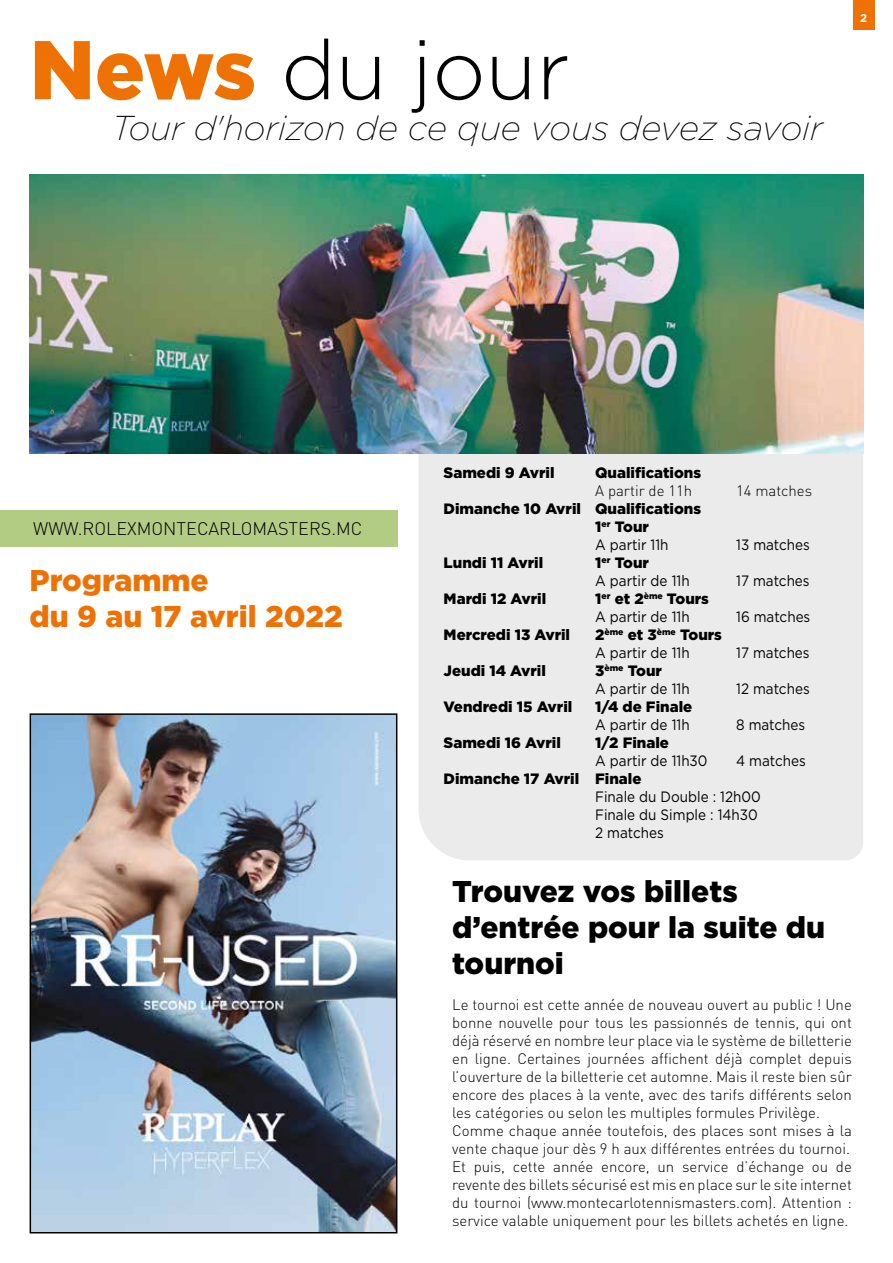
<style>
.page{position:relative;width:893px;height:1263px;background:#fff}
.page>*{position:absolute;margin:0;border:0;box-sizing:border-box;transform-origin:0 0}
.t1{font:300 83.1px "Gotham";color:#000}
.t2{font:italic 200 34.5px "Gotham";color:#000}
.t3{font:900 30px/36px "Gotham";color:#000}
.t4{font:900 30px/36px "Gotham";color:#ee7203}
.t5{font:300 18px "DIN";color:#000}
.t6{font:300 15px/18px "DIN";color:#000}
.t7{font:15px/18px "Gotham";color:#000;scale:.9 1}
.t8{font:900 15px/18px "Gotham";color:#000}
.t9{font:700 11.25px "Gotham";color:#fff}
.s1{font-weight:900;color:#ee7203}
.s2{font-weight:400}
.s3{font-weight:900}
</style>
<div class="page">
<div style="left:0;top:510px;width:397px;height:36px;background:#b3cc84"></div>
<div style="left:419px;top:453px;width:444px;height:407px;background:#ebebeb"></div>
<div style="left:853px;top:0;width:22px;height:29px;background:#ee7203"></div>
<img style="left:33px;top:716px;width:361px;height:514px">
<div style="left:30px;top:713px;width:367px;height:520px;border:2px solid #000"></div>
<img style="left:30px;top:174px;width:833px;height:279px">
<h1 class="t1" style="left:30px;top:25px;width:541px"><span class="s1">News</span> du jour</h1>
<h2 class="t2" style="left:112px;top:109px;width:712px">Tour d'horizon de ce que vous devez savoir</h2>
<p class="t9" style="left:860px;top:11px;width:9px">2</p>
<p class="t5" style="left:33px;top:517px;width:331px">WWW.ROLEXMONTECARLOMASTERS.MC</p>
<h3 class="t4" style="left:30px;top:561px;width:315px">Programme<br>du 9 au 17 avril 2022</h3>
<p class="t8" style="left:444px;top:463px;width:112px">Samedi 9 Avril</p>
<p class="t8" style="left:595px;top:463px;width:107px">Qualifications</p>
<p class="t6" style="left:595px;top:481px;width:99px">A partir de 11h</p>
<p class="t6" style="left:736px;top:481px;width:78px">14 matches</p>
<p class="t8" style="left:595px;top:499px;width:107px;text-indent:-151px">Dimanche 10 Avril Qualifications<br>1<sup>er</sup> Tour<br><span class="s2">A partir 11h</span></p>
<p class="t7" style="left:736px;top:535px;width:83px">13 matches</p>
<p class="t8" style="left:444px;top:553px;width:101px">Lundi 11 Avril</p>
<p class="t7" style="left:595px;top:553px;width:106px"><span class="s3">1</span><sup>er</sup> <span class="s3">Tour<br></span>A partir de 11h</p>
<p class="t8" style="left:444px;top:589px;width:104px">Mardi 12 Avril</p>
<p class="t7" style="left:595px;top:589px;width:128px"><span class="s3">1</span><sup>er</sup> <span class="s3">et 2</span><sup>ème</sup> <span class="s3">Tours<br></span>A partir de 11h</p>
<p class="t8" style="left:444px;top:625px;width:128px">Mercredi 13 Avril</p>
<p class="t7" style="left:595px;top:625px;width:142px"><span class="s3">2</span><sup>ème</sup> <span class="s3">et 3</span><sup>ème</sup> <span class="s3">Tours<br></span>A partir de 11h</p>
<p class="t8" style="left:444px;top:661px;width:104px">Jeudi 14 Avril</p>
<p class="t7" style="left:595px;top:661px;width:106px"><span class="s3">3</span><sup>ème</sup> <span class="s3">Tour<br></span>A partir de 11h</p>
<p class="t7" style="left:736px;top:571px;width:83px">17 matches</p>
<p class="t7" style="left:736px;top:607px;width:84px">16 matches</p>
<p class="t7" style="left:736px;top:643px;width:83px">17 matches</p>
<p class="t7" style="left:736px;top:679px;width:83px">12 matches</p>
<p class="t8" style="left:444px;top:697px;width:130px">Vendredi 15 Avril</p>
<p class="t8" style="left:595px;top:697px;width:99px">1/4 de Finale</p>
<p class="t7" style="left:595px;top:715px;width:106px">A partir de 11h</p>
<p class="t7" style="left:736px;top:715px;width:78px">8 matches</p>
<p class="t8" style="left:444px;top:733px;width:119px">Samedi 16 Avril</p>
<p class="t8" style="left:595px;top:733px;width:75px">1/2 Finale</p>
<p class="t7" style="left:595px;top:751px;width:126px">A partir de 11h30</p>
<p class="t7" style="left:736px;top:751px;width:79px">4 matches</p>
<p class="t8" style="left:444px;top:769px;width:199px">Dimanche 17 Avril Finale</p>
<p class="t7" style="left:595px;top:787px;width:186px">Finale du Double : 12h00<br>Finale du Simple : 14h30<br>2 matches</p>
<h3 class="t3" style="left:452px;top:872px;width:374px">Trouvez vos billets d’entrée pour la suite du tournoi</h3>
<p class="t6" style="left:452px;top:995px;width:401px">Le tournoi est cette année de nouveau ouvert au public ! Une bonne nouvelle pour tous les passionnés de tennis, qui ont déjà réservé en nombre leur place via le système de billetterie en ligne. Certaines journées affichent déjà complet depuis l’ouverture de la billetterie cet automne. Mais il reste bien sûr encore des places à la vente, avec des tarifs différents selon les catégories ou selon les multiples formules Privilège.<br>Comme chaque année toutefois, des places sont mises à la vente chaque jour dès 9 h aux différentes entrées du tournoi.<br>Et puis, cette année encore, un service d’échange ou de revente des billets sécurisé est mis en place sur le site internet du tournoi (www.montecarlotennismasters.com). Attention : service valable uniquement pour les billets achetés en ligne.</p>
</div>
